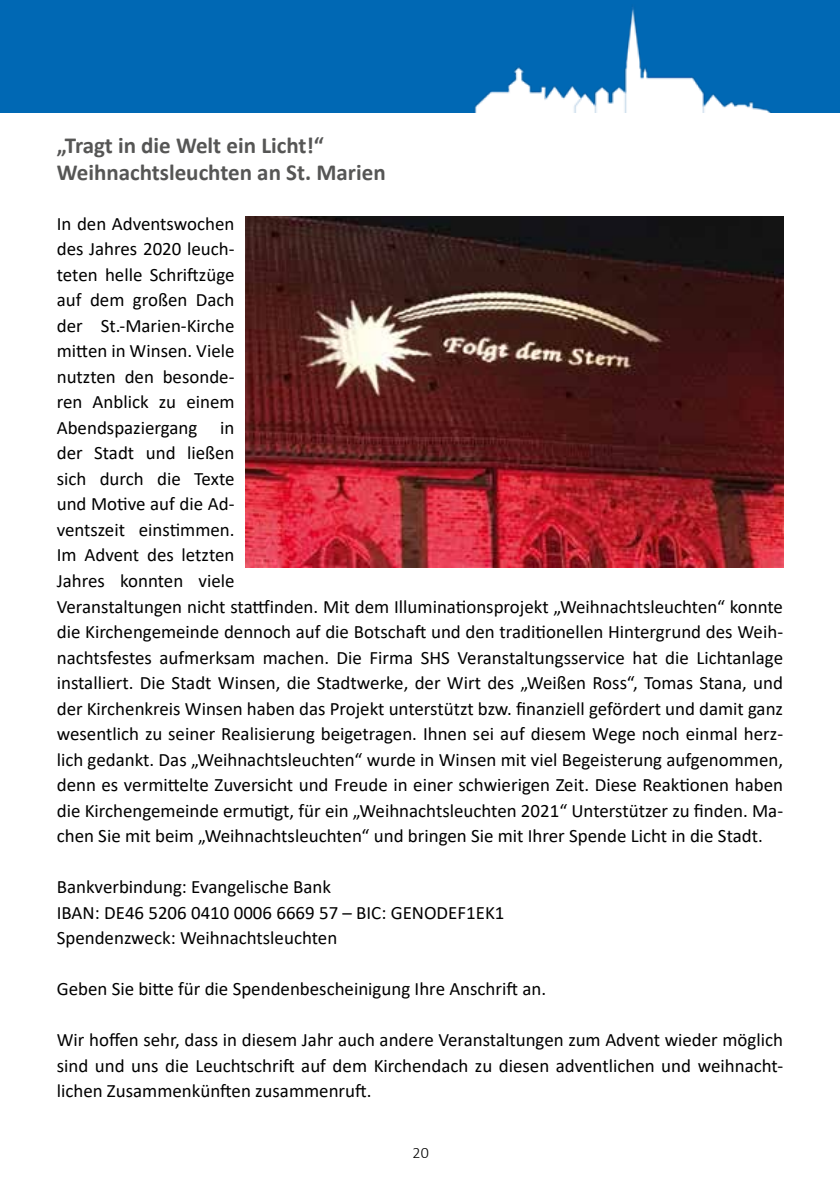
<style>
.page{position:relative;width:840px;height:1191px;background:#fff}
.page>*{position:absolute;margin:0;border:0;box-sizing:border-box;transform-origin:0 0}
.t1{font:700 23px/27px "Calibri";color:#565655}
.t2{font:18.8px/25.6px "Calibri";color:#000}
.t3{font:300 16px "Calibri";color:#000}
</style>
<div class="page">
<img style="left:246px;top:217px;width:536px;height:351px">
<div style="left:0;top:0;width:839px;height:112px;background:#0068b4"></div>
<img style="left:474px;top:7px;width:297px;height:105px">
<p class="t1" style="left:57px;top:131px;width:330px">„Tragt in die Welt ein Licht!“<br>Weihnachtsleuchten an St. Marien</p>
<p class="t2" style="left:57px;top:210px;width:727px">In den Adventswochen<br>des Jahres 2020 leuch-<br>teten helle Schriftzüge<br>auf dem großen Dach<br>der St.-Marien-Kirche<br>mitten in Winsen. Viele<br>nutzten den besonde-<br>ren Anblick zu einem<br>Abendspaziergang in<br>der Stadt und ließen<br>sich durch die Texte<br>und Motive auf die Ad-<br>ventszeit einstimmen.<br>Im Advent des letzten<br>Jahres konnten viele<br>Veranstaltungen nicht stattfinden. Mit dem Illuminationsprojekt „Weihnachtsleuchten“ konnte die Kirchengemeinde dennoch auf die Botschaft und den traditionellen Hintergrund des Weih&shy;nachtsfestes aufmerksam machen. Die Firma SHS Veranstaltungsservice hat die Lichtanlage installiert. Die Stadt Winsen, die Stadtwerke, der Wirt des „Weißen Ross“, Tomas Stana, und der Kirchenkreis Winsen haben das Projekt unterstützt bzw. finanziell gefördert und damit ganz wesentlich zu seiner Realisierung beigetragen. Ihnen sei auf diesem Wege noch einmal herz&shy;lich gedankt. Das „Weihnachtsleuchten“ wurde in Winsen mit viel Begeisterung aufgenommen, denn es vermittelte Zuversicht und Freude in einer schwierigen Zeit. Diese Reaktionen haben die Kirchengemeinde ermutigt, für ein „Weihnachtsleuchten 2021“ Unterstützer zu finden. Ma&shy;chen Sie mit beim „Weihnachtsleuchten“ und bringen Sie mit Ihrer Spende Licht in die Stadt.</p>
<p class="t2" style="left:57px;top:873px;width:449px">Bankverbindung: Evangelische Bank<br>IBAN: DE46 5206 0410 0006 6669 57 – BIC: GENODEF1EK1<br>Spendenzweck: Weihnachtsleuchten</p>
<p class="t2" style="left:57px;top:975px;width:490px">Geben Sie bitte für die Spendenbescheinigung Ihre Anschrift an.</p>
<p class="t2" style="left:57px;top:1027px;width:727px;text-align:justify">Wir hoffen sehr, dass in diesem Jahr auch andere Veranstaltungen zum Advent wieder möglich sind und uns die Leuchtschrift auf dem Kirchendach zu diesen adventlichen und weihnacht&shy;lichen Zusammenkünften zusammenruft.</p>
<p class="t3" style="left:412px;top:1142px;width:18px">20</p>
</div>
